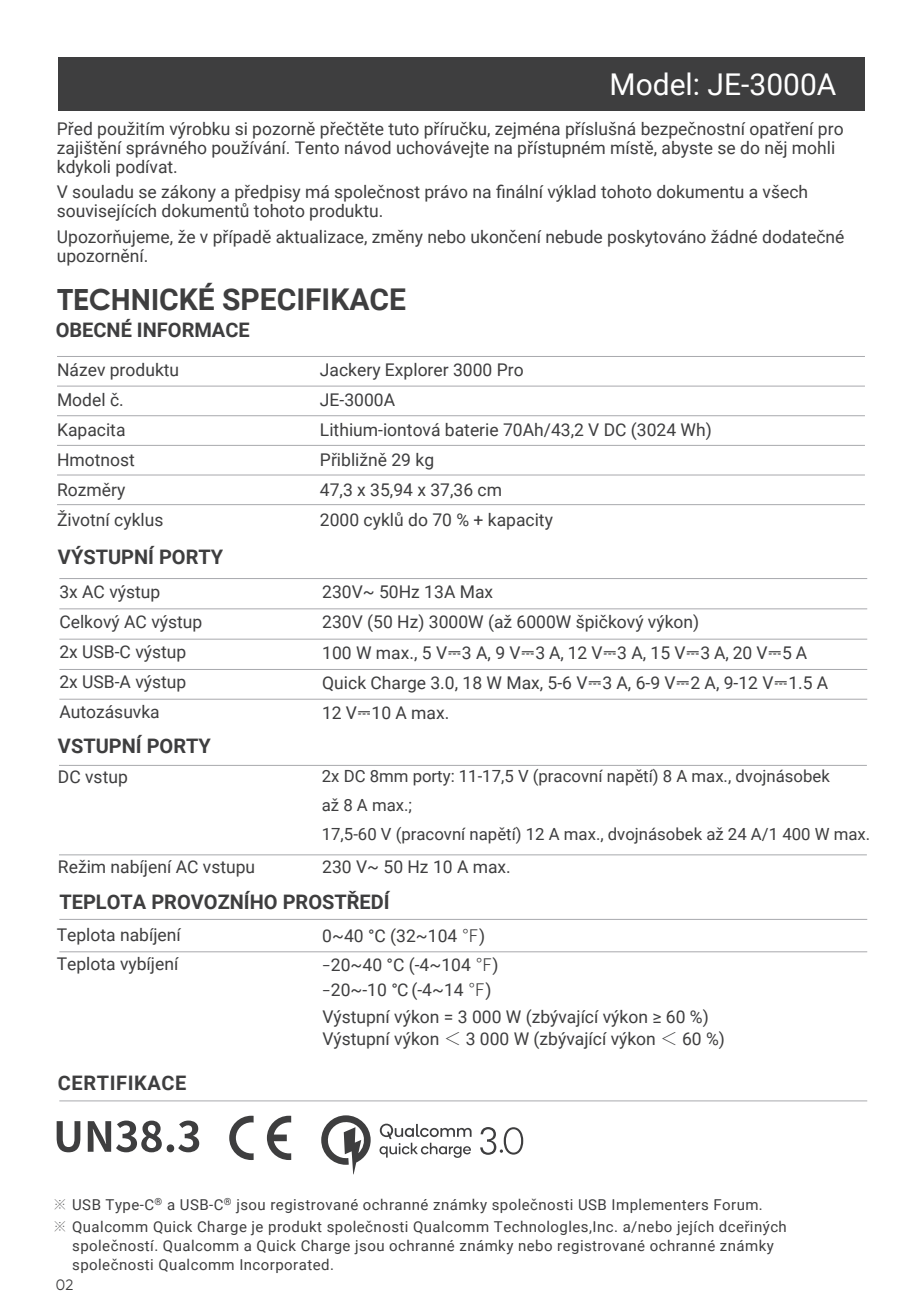
<style>
.page{position:relative;width:922px;height:1312px;background:#fff}
.page>*{position:absolute;margin:0;border:0;box-sizing:border-box;transform-origin:0 0}
.t1{font:700 30px "Roboto";color:#3e3e3f}
.t2{font:30px "Roboto";color:#fff}
.t3{font:700 20px "Roboto";color:#3e3e3f}
.t4{font:700 20px "Roboto";letter-spacing:.03em;color:#3e3e3f}
.t5{font:17.5px/30px "Roboto";color:#3e3e3f}
.t6{font:16.75px/28.8px "Roboto";color:#3e3e3f}
.t7{font:15px/22.5px "Roboto";letter-spacing:.03em;color:#3e3e3f}
.t8{font:15px "Gilroy";color:#3e3e3f}
.s1{font-family:"Gilroy"}
.s2{font-family:"Source Han Sans SC";font-weight:300}
.s3{font-family:"Koz Min Pr 6 N"}
.s4{font-family:"Adobe Song Std";font-weight:300}
</style>
<div class="page">
<div style="left:58px;top:57px;width:806px;height:53px;background:#3e3e3f"></div>
<hr style="left:59px;top:578px;width:808px;height:1px;background:#a8a9ad">
<hr style="left:59px;top:608px;width:808px;height:1px;background:#a8a9ad">
<hr style="left:59px;top:639px;width:808px;height:1px;background:#a8a9ad">
<hr style="left:59px;top:669px;width:808px;height:1px;background:#a8a9ad">
<hr style="left:59px;top:699px;width:808px;height:1px;background:#a8a9ad">
<hr style="left:59px;top:1100px;width:808px;height:1px;background:#a8a9ad">
<hr style="left:57px;top:356px;width:808px;height:1px;background:#a8a9ad">
<hr style="left:57px;top:386px;width:808px;height:1px;background:#a8a9ad">
<hr style="left:57px;top:415px;width:808px;height:1px;background:#a8a9ad">
<hr style="left:57px;top:445px;width:808px;height:1px;background:#a8a9ad">
<hr style="left:57px;top:474px;width:808px;height:1px;background:#a8a9ad">
<hr style="left:57px;top:504px;width:808px;height:1px;background:#a8a9ad">
<hr style="left:59px;top:854px;width:808px;height:1px;background:#a8a9ad">
<hr style="left:59px;top:765px;width:808px;height:1px;background:#a8a9ad">
<hr style="left:59px;top:919px;width:808px;height:1px;background:#a8a9ad">
<hr style="left:59px;top:951px;width:808px;height:1px;background:#a8a9ad">
<svg style="left:321px;top:1115px;width:50px;height:60px"></svg>
<svg style="left:480px;top:1127px;width:43px;height:28px"></svg>
<svg style="left:380px;top:1123px;width:92px;height:35px"></svg>
<svg style="left:229px;top:1116px;width:25px;height:44px"></svg>
<svg style="left:267px;top:1116px;width:24px;height:44px"></svg>
<svg style="left:57px;top:1121px;width:23px;height:31px"></svg>
<svg style="left:88px;top:1120px;width:74px;height:32px"></svg>
<div style="left:167px;top:1144px;width:7px;height:8px;background:#3e3e3f;border-radius:50%"></div>
<svg style="left:178px;top:1120px;width:21px;height:32px"></svg>
<h1 class="t2" style="left:610px;top:64px;width:228px">Model: JE-3000A</h1>
<p class="t5" style="left:57px;top:118px;width:788px;line-height:19.2px">Před použitím výrobku si pozorně přečtěte tuto příručku, zejména příslušná bezpečnostní opatření pro zajištění správného používání. Tento návod uchovávejte na přístupném místě, abyste se do něj mohli kdykoli podívat.</p>
<p class="t5" style="left:57px;top:182px;width:753px;line-height:18.8px">V souladu se zákony a předpisy má společnost právo na finální výklad tohoto dokumentu a všech souvisejících dokumentů tohoto produktu.</p>
<p class="t5" style="left:57px;top:226px;width:789px;line-height:19.5px">Upozorňujeme, že v případě aktualizace, změny nebo ukončení nebude poskytováno žádné dodatečné upozornění.</p>
<h1 class="t1" style="left:57px;top:278px;width:351px"><span class="s1">TECHNI</span>CKÉ SPECIFIKACE</h1>
<p class="t3" style="left:56px;top:316px;width:196px">OBECNÉ INFORMACE</p>
<p class="t5" style="left:57px;top:354px;width:124px">Název produktu<br>Model č.<br>Kapacita<br>Hmotnost<br>Rozměry<br>Životní cyklus</p>
<p class="t5" style="left:320px;top:354px;width:393px">Jackery Explorer 3000 Pro<br>JE-3000A<br>Lithium-iontová baterie 70Ah/43,2 V DC (3024 Wh)<br>Přibližně 29 kg<br>47,3 x 35,94 x 37,36 cm<br>2000 cyklů do 70 % + kapacity</p>
<p class="t3" style="left:58px;top:543px;width:167px">VÝSTUPNÍ PORTY</p>
<p class="t5" style="left:59px;top:576px;width:144px">3x AC výstup<br>Celkový AC výstup<br>2x USB-C výstup<br>2x USB-A výstup<br>Autozásuvka</p>
<p class="t5" style="left:322px;top:576px;width:508px">230V~ 50Hz 13A Max<br>230V (50 Hz) 3000W (až 6000W špičkový výkon)<br>100 W max., 5 V⎓3 A, 9 V⎓3 A, 12 V⎓3 A, 15 V⎓3 A, 20 V⎓5 A Quick Charge 3.0, 18 W Max, 5-6 V⎓3 A, 6-9 V⎓2 A, 9-12 V⎓1.5 A 12 V⎓10 A max.</p>
<p class="t3" style="left:58px;top:731px;width:154px">VSTUPNÍ PORTY</p>
<p class="t5" style="left:58px;top:761px;width:71px">DC vstup</p>
<p class="t5" style="left:58px;top:851px;width:199px">Režim nabíjení AC vstupu</p>
<p class="t6" style="left:322px;top:761px;width:550px">2x DC 8mm porty: 11-17,5 V (pracovní napětí) 8 A max., dvojnásobek<br>až 8 A max.;<br>17,5-60 V (pracovní napětí) 12 A max., dvojnásobek až 24 A/1 400 W max.</p>
<p class="t5" style="left:322px;top:851px;width:190px">230 V~ 50 Hz 10 A max.</p>
<p class="t3" style="left:59px;top:888px;width:332px">TEPLOTA PROVOZNÍHO PROSTŘEDÍ</p>
<p class="t5" style="left:57px;top:920px;width:126px;line-height:29px">Teplota nabíjení<br>Teplota vybíjení</p>
<p class="t5" style="left:322px;top:920px;width:164px">0~40 °C (32~104 <span class="s2">℉</span>)</p>
<p class="t5" style="left:322px;top:952px;width:178px;line-height:24.5px"><span class="s1">-</span>20~40 °C (-4~104 <span class="s2">℉</span>) <span class="s1">-</span>20~-10 °C (-4~14 <span class="s2">℉</span>)</p>
<p class="t5" style="left:322px;top:1005px;width:404px;line-height:21.8px">Výstupní výkon = 3 000 W (zbývající výkon ≥ 60 %)<br>Výstupní výkon <span class="s3">＜</span> 3 000 W (zbývající výkon <span class="s3">＜</span> 60 %)</p>
<p class="t4" style="left:58px;top:1069px;width:130px">CERTIFIKACE</p>
<p class="t7" style="left:53px;top:1192px;width:736px"><span class="s4">※</span> USB Type-C<sup>®</sup> a USB-C<sup>®</sup> jsou registrované ochranné známky společnosti USB Implementers Forum.<br><span class="s4">※</span> Qualcomm Quick Charge je produkt společnosti Qualcomm Technologles,Inc. a/nebo jejích dceřiných</p>
<p class="t7" style="left:72px;top:1236px;width:703px;line-height:19px">společností. Qualcomm a Quick Charge jsou ochranné známky nebo registrované ochranné známky společnosti Qualcomm Incorporated.</p>
<p class="t8" style="left:56px;top:1275px;width:19px">02</p>
</div>
